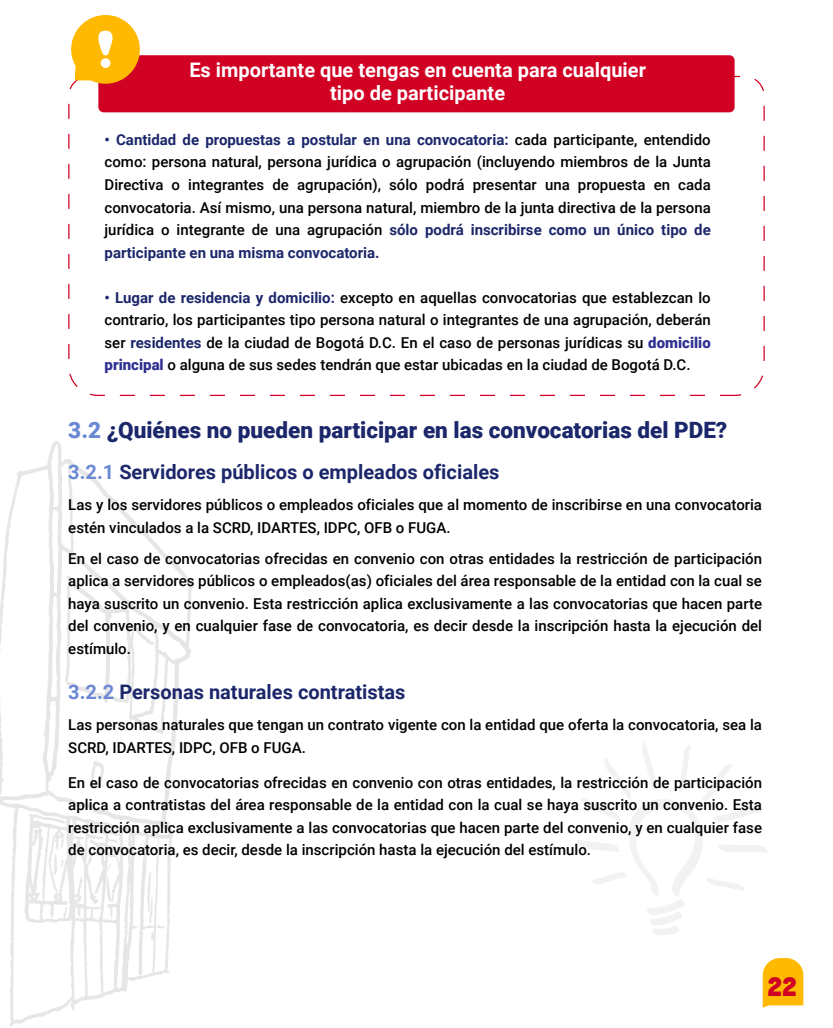
<style>
.page{position:relative;width:833px;height:1028px;background:#fff}
.page>*{position:absolute;margin:0;border:0;box-sizing:border-box;transform-origin:0 0}
.t1{font:26.25px "Cubano";color:#d10123}
.t2{font:900 22.5px "Roboto";color:#1c276b}
.t3{font:700 20px "Roboto";color:#1c276b}
.t4{font:700 20px/22.5px "Roboto";color:#fff;text-align:center}
.t5{font:500 15px/22.5px "Roboto";color:#000;text-align:justify}
.s1{font-weight:700;color:#1c276b}
.s2{font-weight:900;color:#2e3192}
.s3{color:#6a88d3}
</style>
<div class="page">
<svg style="left:0;top:441px;width:193px;height:585px"></svg>
<svg style="left:91px;top:760px;width:13px;height:28px"></svg>
<svg style="left:146px;top:871px;width:19px;height:57px"></svg>
<svg style="left:108px;top:862px;width:3px;height:9px"></svg>
<svg style="left:54px;top:854px;width:10px;height:21px"></svg>
<svg style="left:577px;top:743px;width:191px;height:192px"></svg>
<svg style="left:68px;top:75px;width:697px;height:321px"></svg>
<div style="left:98px;top:55px;width:636px;height:57px;background:#d10123;border-radius:5px"></div>
<svg style="left:71px;top:15px;width:69px;height:69px"></svg>
<svg style="left:762px;top:958px;width:41px;height:50px;background:#ffc121"></svg>
<h3 class="t4" style="left:189px;top:58px;width:458px">Es importante que tengas en cuenta para cualquier tipo de participante</h3>
<p class="t5" style="left:105px;top:128px;width:608px"><span class="s1">• Cantidad de propuestas a postular en una convocatoria:</span> cada participante, entendido como: persona natural, persona jurídica o agrupación (incluyendo miembros de la Junta Directiva o integrantes de agrupación), sólo podrá presentar una propuesta en cada convocatoria. Así mismo, una persona natural, miembro de la junta directiva de la persona jurídica o integrante de una agrupación <span class="s1">sólo podrá inscribirse como un único tipo de participante en una misma convocatoria.</span></p>
<p class="t5" style="left:105px;top:285px;width:608px"><span class="s1">• Lugar de residencia y domicilio:</span> excepto en aquellas convocatorias que establezcan lo contrario, los participantes tipo persona natural o integrantes de una agrupación, deberán ser <span class="s1">residentes</span> de la ciudad de Bogotá D.C. En el caso de personas jurídicas su <span class="s2">domicilio principal</span> o alguna de sus sedes tendrán que estar ubicadas en la ciudad de Bogotá D.C.</p>
<h2 class="t2" style="left:68px;top:414px;width:660px"><span class="s3">3.2</span> ¿Quiénes no pueden participar en las convocatorias del PDE?</h2>
<h3 class="t3" style="left:68px;top:458px;width:433px"><span class="s3">3.2.1</span> Servidores públicos o empleados oficiales</h3>
<p class="t5" style="left:68px;top:493px;width:695px">Las y los servidores públicos o empleados oficiales que al momento de inscribirse en una convocatoria estén vinculados a la SCRD, IDARTES, IDPC, OFB o FUGA.</p>
<p class="t5" style="left:68px;top:547px;width:695px">En el caso de convocatorias ofrecidas en convenio con otras entidades la restricción de participación aplica a servidores públicos o empleados(as) oficiales del área responsable de la entidad con la cual se haya suscrito un convenio. Esta restricción aplica exclusivamente a las convocatorias que hacen parte del convenio, y en cualquier fase de convocatoria, es decir desde la inscripción hasta la ejecución del estímulo.</p>
<h3 class="t3" style="left:68px;top:678px;width:339px"><span class="s3">3.2.2</span> Personas naturales contratistas</h3>
<p class="t5" style="left:68px;top:713px;width:695px">Las personas naturales que tengan un contrato vigente con la entidad que oferta la convocatoria, sea la<br>SCRD, IDARTES, IDPC, OFB o FUGA.</p>
<p class="t5" style="left:68px;top:770px;width:695px">En el caso de convocatorias ofrecidas en convenio con otras entidades, la restricción de participación aplica a contratistas del área responsable de la entidad con la cual se haya suscrito un convenio. Esta restricción aplica exclusivamente a las convocatorias que hacen parte del convenio, y en cualquier fase de convocatoria, es decir, desde la inscripción hasta la ejecución del estímulo.</p>
<h1 class="t1" style="left:767px;top:970px;width:31px">22</h1>
</div>
